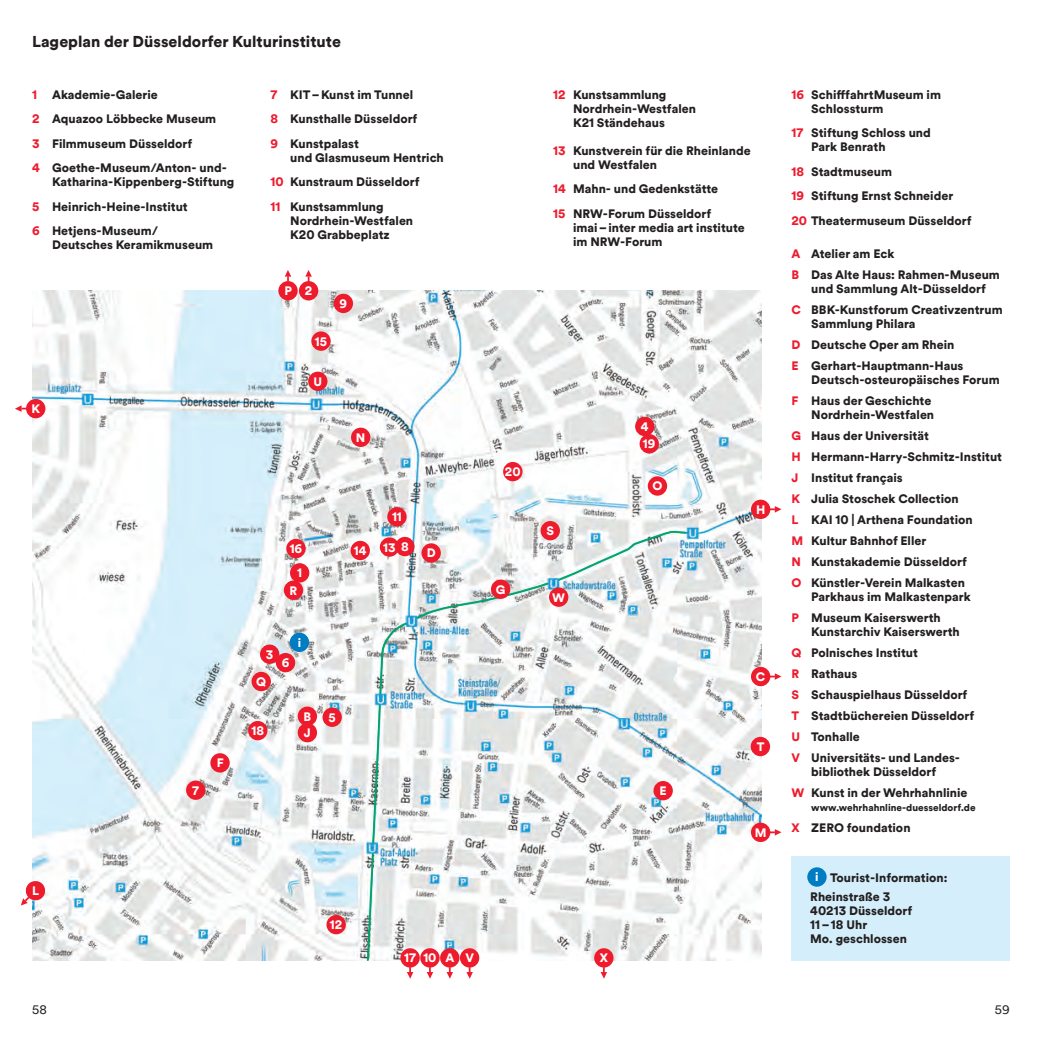
<style>
.page{position:relative;width:1042px;height:1042px;background:#fff}
.page>*{position:absolute;margin:0;border:0;box-sizing:border-box;transform-origin:0 0}
.t1{font:900 15.75px "Duesseldorf Circular TT";color:#231f20}
.t2{font:900 12.25px/21px "Duesseldorf Circular TT";color:#231f20}
.t3{font:900 12.25px/24.3px "Duesseldorf Circular TT";color:#fff;text-align:right}
.t4{font:12.25px "Duesseldorf Circular TT";color:#231f20}
.t5{font:900 9.8px "Duesseldorf Circular TT";color:#231f20}
.s1{color:#ee1b2d}
</style>
<div class="page">
<div style="left:791px;top:856px;width:218px;height:104px;background:#d4effb"></div>
<img style="left:33px;top:290px;width:728px;height:670px">
<div style="left:278px;top:281px;width:20px;height:19px;background:#ee1b2d;border-radius:50%"></div>
<svg style="left:285px;top:270px;width:6px;height:11px"></svg>
<div style="left:299px;top:281px;width:19px;height:19px;background:#ee1b2d;border-radius:50%"></div>
<svg style="left:305px;top:270px;width:7px;height:11px"></svg>
<div style="left:334px;top:294px;width:19px;height:19px;background:#ee1b2d;border-radius:50%"></div>
<div style="left:311px;top:331px;width:20px;height:20px;background:#ee1b2d;border-radius:50%"></div>
<div style="left:308px;top:372px;width:19px;height:19px;background:#ee1b2d;border-radius:50%"></div>
<div style="left:286px;top:539px;width:20px;height:19px;background:#ee1b2d;border-radius:50%"></div>
<svg style="left:290px;top:563px;width:19px;height:19px"></svg>
<div style="left:284px;top:580px;width:19px;height:20px;background:#ee1b2d;border-radius:50%"></div>
<div style="left:260px;top:644px;width:19px;height:20px;background:#ee1b2d;border-radius:50%"></div>
<div style="left:252px;top:672px;width:19px;height:19px;background:#ee1b2d;border-radius:50%"></div>
<div style="left:248px;top:721px;width:19px;height:19px;background:#ee1b2d;border-radius:50%"></div>
<div style="left:186px;top:780px;width:19px;height:20px;background:#ee1b2d;border-radius:50%"></div>
<div style="left:350px;top:541px;width:20px;height:19px;background:#ee1b2d;border-radius:50%"></div>
<div style="left:635px;top:417px;width:19px;height:19px;background:#ee1b2d;border-radius:50%"></div>
<div style="left:639px;top:434px;width:20px;height:19px;background:#ee1b2d;border-radius:50%"></div>
<div style="left:653px;top:781px;width:20px;height:19px;background:#ee1b2d;border-radius:50%"></div>
<div style="left:290px;top:632px;width:19px;height:20px;background:#007cc2;border-radius:50%"></div>
<div style="left:751px;top:500px;width:19px;height:19px;background:#ee1b2d;border-radius:50%"></div>
<svg style="left:770px;top:506px;width:11px;height:6px"></svg>
<div style="left:751px;top:667px;width:19px;height:19px;background:#ee1b2d;border-radius:50%"></div>
<svg style="left:770px;top:673px;width:11px;height:7px"></svg>
<div style="left:751px;top:822px;width:19px;height:20px;background:#ee1b2d;border-radius:50%"></div>
<svg style="left:770px;top:829px;width:11px;height:6px"></svg>
<div style="left:594px;top:948px;width:19px;height:19px;background:#ee1b2d;border-radius:50%"></div>
<svg style="left:600px;top:967px;width:7px;height:11px"></svg>
<div style="left:460px;top:948px;width:19px;height:19px;background:#ee1b2d;border-radius:50%"></div>
<svg style="left:469px;top:967px;width:4px;height:11px"></svg>
<div style="left:807px;top:867px;width:19px;height:19px;background:#007cc2;border-radius:50%"></div>
<svg style="left:21px;top:880px;width:25px;height:25px"></svg>
<div style="left:26px;top:399px;width:19px;height:19px;background:#ee1b2d;border-radius:50%"></div>
<svg style="left:15px;top:405px;width:11px;height:7px"></svg>
<div style="left:751px;top:737px;width:19px;height:19px;background:#ee1b2d;border-radius:50%"></div>
<div style="left:274px;top:647px;width:205px;height:254px;background:#fff;opacity:.75"></div>
<svg style="left:371px;top:753px;width:11px;height:42px"></svg>
<div style="left:272px;top:795px;width:197px;height:223px;background:#fff;opacity:.75"></div>
<svg style="left:366px;top:852px;width:9px;height:110px"></svg>
<div style="left:293px;top:557px;width:186px;height:196px;background:#fff;opacity:.75"></div>
<div style="left:357px;top:497px;width:250px;height:207px;background:#fff;opacity:.75"></div>
<svg style="left:415px;top:581px;width:83px;height:39px"></svg>
<div style="left:491px;top:579px;width:19px;height:20px;background:#ee1b2d;border-radius:50%"></div>
<div style="left:498px;top:446px;width:248px;height:213px;background:#fff;opacity:.75"></div>
<svg style="left:556px;top:529px;width:132px;height:53px"></svg>
<div style="left:351px;top:428px;width:19px;height:19px;background:#ee1b2d;border-radius:50%"></div>
<div style="left:210px;top:753px;width:20px;height:19px;background:#ee1b2d;border-radius:50%"></div>
<p class="t1" style="left:32px;top:30px;width:310px">Lageplan der Düsseldorfer Kulturinstitute</p>
<p class="t2" style="left:32px;top:81px;width:196px;line-height:24.5px"><span class="s1">1</span> Akademie-Galerie<br><span class="s1">2</span> Aquazoo Löbbecke Museum<br><span class="s1">3</span> Filmmuseum Düsseldorf<br><span class="s1">4</span> Goethe-Museum/Anton- und-</p>
<p class="t2" style="left:32px;top:169px;width:204px;line-height:24.5px;text-indent:20px">Katharina-Kippenberg-Stiftung<br><span class="s1">5</span> Heinrich-Heine-Institut<br><span class="s1">6</span> Hetjens-Museum/</p>
<p class="t2" style="left:52px;top:234px;width:163px">Deutsches Keramikmuseum</p>
<p class="t2" style="left:270px;top:81px;width:148px;line-height:24.5px"><span class="s1">7</span> KIT–Kunst im Tunnel<br><span class="s1">8</span> Kunsthalle Düsseldorf<br><span class="s1">9</span> Kunstpalast</p>
<p class="t2" style="left:270px;top:144px;width:175px;line-height:24.5px;text-indent:20px">und Glasmuseum Hentrich<br><span class="s1">10</span> Kunstraum Düsseldorf<br><span class="s1">11</span> Kunstsammlung</p>
<p class="t2" style="left:290px;top:213px;width:124px;line-height:14px">Nordrhein-Westfalen<br>K20 Grabbeplatz</p>
<p class="t3" style="left:31px;top:396px;width:10px">K</p>
<p class="t3" style="left:32px;top:878px;width:8px">L</p>
<p class="t3" style="left:192px;top:778px;width:8px">7</p>
<p class="t3" style="left:217px;top:750px;width:9px">F</p>
<p class="t3" style="left:284px;top:278px;width:29px">P 2</p>
<p class="t3" style="left:315px;top:329px;width:14px">15</p>
<p class="t3" style="left:313px;top:369px;width:10px">U</p>
<p class="t3" style="left:339px;top:291px;width:9px">9</p>
<p class="t3" style="left:356px;top:425px;width:11px">N</p>
<p class="t3" style="left:290px;top:536px;width:14px">16<br>1</p>
<p class="t3" style="left:290px;top:578px;width:9px">R</p>
<p class="t3" style="left:266px;top:642px;width:9px">3</p>
<p class="t3" style="left:256px;top:669px;width:11px">Q</p>
<p class="t3" style="left:282px;top:650px;width:9px">6</p>
<p class="t3" style="left:298px;top:630px;width:5px">i</p>
<p class="t3" style="left:303px;top:704px;width:9px">B</p>
<p class="t3" style="left:328px;top:705px;width:9px">5</p>
<p class="t3" style="left:251px;top:718px;width:14px">18</p>
<p class="t3" style="left:304px;top:720px;width:8px">J</p>
<p class="t3" style="left:392px;top:504px;width:11px">11</p>
<p class="t3" style="left:354px;top:538px;width:14px">14</p>
<p class="t3" style="left:383px;top:534px;width:27px">13 8</p>
<p class="t3" style="left:427px;top:540px;width:10px">D</p>
<p class="t3" style="left:330px;top:912px;width:14px">12</p>
<p class="t2" style="left:573px;top:87px;width:124px;line-height:14px;text-indent:-20px"><span class="s1">12</span> Kunstsammlung<br>Nordrhein-Westfalen<br>K21 Ständehaus</p>
<p class="t2" style="left:573px;top:143px;width:179px;line-height:14px;text-indent:-20px"><span class="s1">13</span> Kunstverein für die Rheinlande und Westfalen</p>
<p class="t2" style="left:553px;top:176px;width:166px;line-height:24.5px"><span class="s1">14</span> Mahn- und Gedenkstätte<br><span class="s1">15</span> NRW-Forum Düsseldorf</p>
<p class="t2" style="left:573px;top:220px;width:173px;line-height:14px">imai–inter media art institute im NRW-Forum</p>
<p class="t3" style="left:505px;top:459px;width:17px">20</p>
<p class="t3" style="left:496px;top:577px;width:11px">G</p>
<p class="t3" style="left:546px;top:518px;width:9px">S</p>
<p class="t3" style="left:552px;top:585px;width:14px">W</p>
<p class="t3" style="left:641px;top:417px;width:16px;line-height:17.3px;text-align:left">4<br>19</p>
<p class="t3" style="left:652px;top:473px;width:11px">O</p>
<p class="t3" style="left:659px;top:778px;width:9px">E</p>
<p class="t3" style="left:756px;top:497px;width:11px">H</p>
<p class="t3" style="left:756px;top:664px;width:11px">C</p>
<p class="t3" style="left:757px;top:734px;width:9px">T</p>
<p class="t3" style="left:755px;top:820px;width:13px">M</p>
<p class="t3" style="left:404px;top:945px;width:71px">1710 A V</p>
<p class="t3" style="left:600px;top:945px;width:10px">X</p>
<p class="t2" style="left:811px;top:87px;width:131px;line-height:14px;text-indent:-20px"><span class="s1">16</span> SchifffahrtMuseum im<br>Schlossturm</p>
<p class="t2" style="left:811px;top:125px;width:121px;line-height:14px;text-indent:-20px"><span class="s1">17</span> Stiftung Schloss und<br>Park Benrath</p>
<p class="t2" style="left:791px;top:158px;width:182px;line-height:24.5px"><span class="s1">18</span> Stadtmuseum<br><span class="s1">19</span> Stiftung Ernst Schneider<br><span class="s1">20</span> Theatermuseum Düsseldorf</p>
<p class="t2" style="left:791px;top:243px;width:210px"><span class="s1">A</span> Atelier am Eck<br><span class="s1">B</span> Das Alte Haus: Rahmen-Museum</p>
<p class="t2" style="left:791px;top:278px;width:213px;text-align:center">und Sammlung Alt-Düsseldorf<br><span class="s1">C</span> BBK-Kunstforum Creativzentrum</p>
<p class="t2" style="left:791px;top:313px;width:174px;text-indent:20px">Sammlung Philara<br><span class="s1">D</span> Deutsche Oper am Rhein<br><span class="s1">E</span> Gerhart-Hauptmann-Haus</p>
<p class="t2" style="left:791px;top:369px;width:210px;text-indent:20px">Deutsch-osteuropäisches Forum<br><span class="s1">F</span> Haus der Geschichte</p>
<p class="t2" style="left:791px;top:404px;width:212px;text-indent:20px">Nordrhein-Westfalen<br><span class="s1">G</span> Haus der Universität<br><span class="s1">H</span> Hermann-Harry-Schmitz-Institut<br><span class="s1">J</span> Institut français<br><span class="s1">K</span> Julia Stoschek Collection<br><span class="s1">L</span> KAI 10 | Arthena Foundation<br><span class="s1">M</span> Kultur Bahnhof Eller<br><span class="s1">N</span> Kunstakademie Düsseldorf<br><span class="s1">O</span> Künstler-Verein Malkasten</p>
<p class="t2" style="left:791px;top:586px;width:181px;text-indent:20px">Parkhaus im Malkastenpark<br><span class="s1">P</span> Museum Kaiserswerth</p>
<p class="t2" style="left:791px;top:621px;width:184px;text-indent:20px">Kunstarchiv Kaiserswerth<br><span class="s1">Q</span> Polnisches Institut<br><span class="s1">R</span> Rathaus<br><span class="s1">S</span> Schauspielhaus Düsseldorf<br><span class="s1">T</span> Stadtbüchereien Düsseldorf<br><span class="s1">U</span> Tonhalle<br><span class="s1">V</span> Universitäts- und Landes-</p>
<p class="t2" style="left:791px;top:761px;width:178px;text-indent:20px">bibliothek Düsseldorf<br><span class="s1">W</span> Kunst in der Wehrhahnlinie</p>
<p class="t5" style="left:811px;top:801px;width:166px">www.wehrhahnline-duesseldorf.de</p>
<p class="t2" style="left:791px;top:817px;width:121px"><span class="s1">X</span> ZERO foundation</p>
<p class="t3" style="left:815px;top:864px;width:5px">i</p>
<p class="t2" style="left:810px;top:867px;width:139px;line-height:19.2px;text-indent:20px">Tourist-Information:<br>Rheinstraße 3</p>
<p class="t2" style="left:810px;top:903px;width:103px;line-height:14px">40213 Düsseldorf<br>11–18 Uhr<br>Mo. geschlossen</p>
<p class="t4" style="left:32px;top:1001px;width:16px">58</p>
<p class="t4" style="left:995px;top:1001px;width:16px">59</p>
</div>
